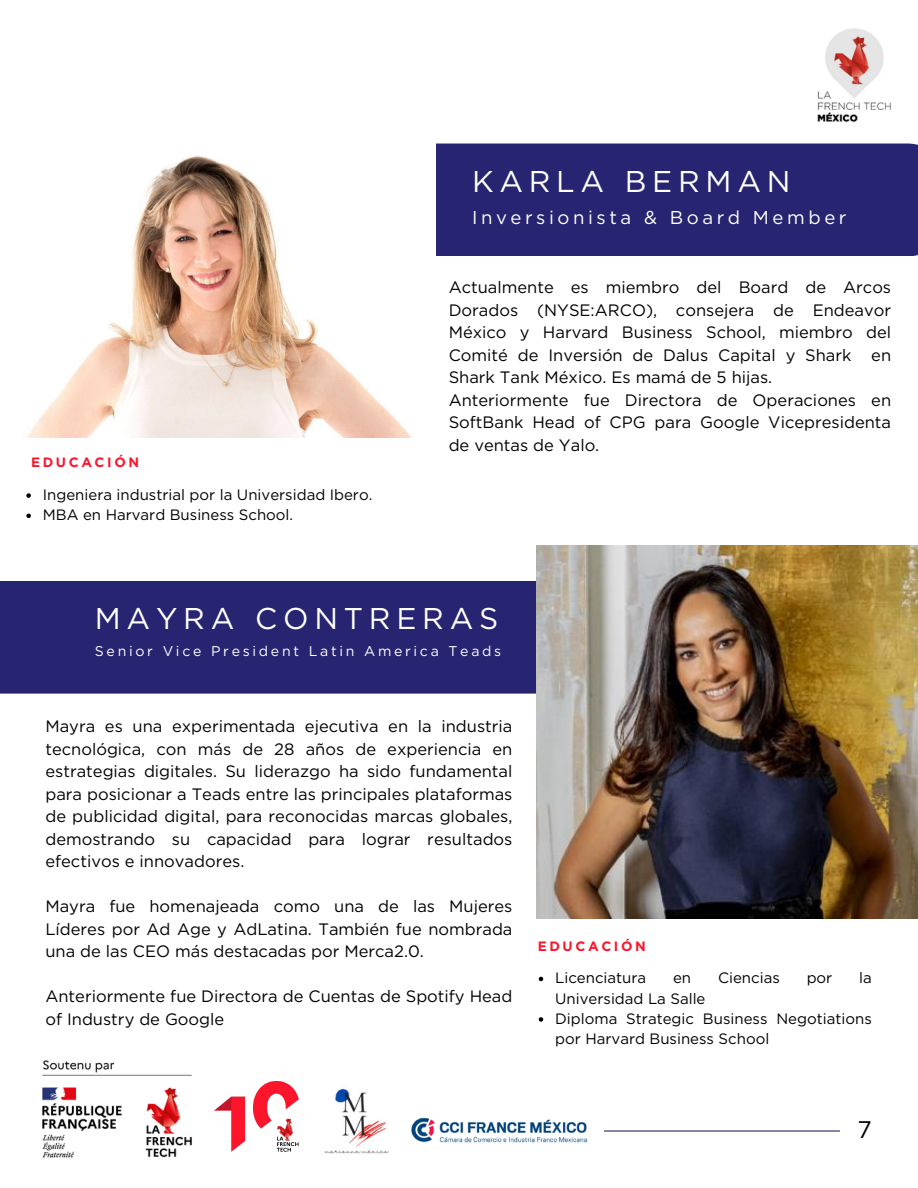
<style>
.page{position:relative;width:918px;height:1188px;background:#fff}
.page>*{position:absolute;margin:0;border:0;box-sizing:border-box;transform-origin:0 0}
.t1{font:30px "Gotham";letter-spacing:.195em;color:#fff}
.t2{font:24px "Gotham";color:#000}
.t3{font:18.6px "Gotham";letter-spacing:.195em;color:#fff}
.t4{font:16.5px/22.5px "Gotham";color:#000;text-align:justify}
.t5{font:15px/20.2px "Gotham";color:#000}
.t6{font:14.1px "Gotham";letter-spacing:.195em;color:#fff}
.t7{font:700 13.5px "Gotham";letter-spacing:.195em;color:#fb152b}
</style>
<div class="page">
<div style="left:436px;top:144px;width:482px;height:112px;background:#272571"></div>
<img style="left:27px;top:155px;width:385px;height:282px">
<div style="left:0;top:581px;width:536px;height:113px;background:#272571"></div>
<img style="left:536px;top:546px;width:382px;height:372px">
<svg style="left:26px;top:493px;width:5px;height:5px"></svg>
<svg style="left:26px;top:514px;width:5px;height:4px"></svg>
<svg style="left:539px;top:977px;width:4px;height:4px"></svg>
<svg style="left:539px;top:1017px;width:4px;height:5px"></svg>
<img style="left:215px;top:1082px;width:84px;height:70px">
<img style="left:42px;top:1060px;width:150px;height:98px">
<hr style="left:459px;top:1130px;width:381px;height:2px;background:#272571">
<img style="left:324px;top:1088px;width:65px;height:66px">
<img style="left:411px;top:1117px;width:192px;height:26px">
<img style="left:817px;top:28px;width:74px;height:95px">
<p class="t1" style="left:472px;top:163px;width:320px">KARLA BERMAN</p>
<p class="t3" style="left:472px;top:206px;width:376px">Inversionista &amp; Board Member</p>
<p class="t7" style="left:31px;top:454px;width:110px">EDUCACIÓN</p>
<p class="t5" style="left:43px;top:485px;width:331px">Ingeniera industrial por la Universidad Ibero.</p>
<p class="t5" style="left:43px;top:505px;width:252px">MBA en Harvard Business School.</p>
<p class="t4" style="left:449px;top:276px;width:444px">Actualmente es miembro del Board de Arcos Dorados (NYSE:ARCO), consejera de Endeavor México y Harvard Business School, miembro del Comité de Inversión de Dalus Capital y Shark en Shark Tank México. Es mamá de 5 hijas.</p>
<p class="t4" style="left:449px;top:389px;width:444px">Anteriormente fue Directora de Operaciones en SoftBank Head of CPG para Google Vicepresidenta de ventas de Yalo.</p>
<p class="t1" style="left:95px;top:600px;width:405px">MAYRA CONTRERAS</p>
<p class="t6" style="left:95px;top:642px;width:408px">Senior Vice President Latin America Teads</p>
<p class="t4" style="left:45px;top:715px;width:469px">Mayra es una experimentada ejecutiva en la industria tecnológica, con más de 28 años de experiencia en estrategias digitales. Su liderazgo ha sido fundamental para posicionar a Teads entre las principales plataformas de publicidad digital, para reconocidas marcas globales, demostrando su capacidad para lograr resultados efectivos e innovadores.</p>
<p class="t4" style="left:45px;top:895px;width:469px">Mayra fue homenajeada como una de las Mujeres Líderes por Ad Age y AdLatina. También fue nombrada una de las CEO más destacadas por Merca2.0.</p>
<p class="t4" style="left:45px;top:985px;width:469px">Anteriormente fue Directora de Cuentas de Spotify Head of Industry de Google</p>
<p class="t7" style="left:538px;top:938px;width:110px">EDUCACIÓN</p>
<p class="t5" style="left:555px;top:968px;width:93px">Licenciatura</p>
<p class="t5" style="left:673px;top:968px;width:20px">en</p>
<p class="t5" style="left:718px;top:968px;width:63px">Ciencias</p>
<p class="t5" style="left:807px;top:968px;width:27px">por</p>
<p class="t5" style="left:859px;top:968px;width:14px">la</p>
<p class="t5" style="left:555px;top:988px;width:152px">Universidad La Salle</p>
<p class="t5" style="left:555px;top:1008px;width:318px">Diploma Strategic Business Negotiations por Harvard Business School</p>
<p class="t2" style="left:858px;top:1115px;width:16px">7</p>
</div>
